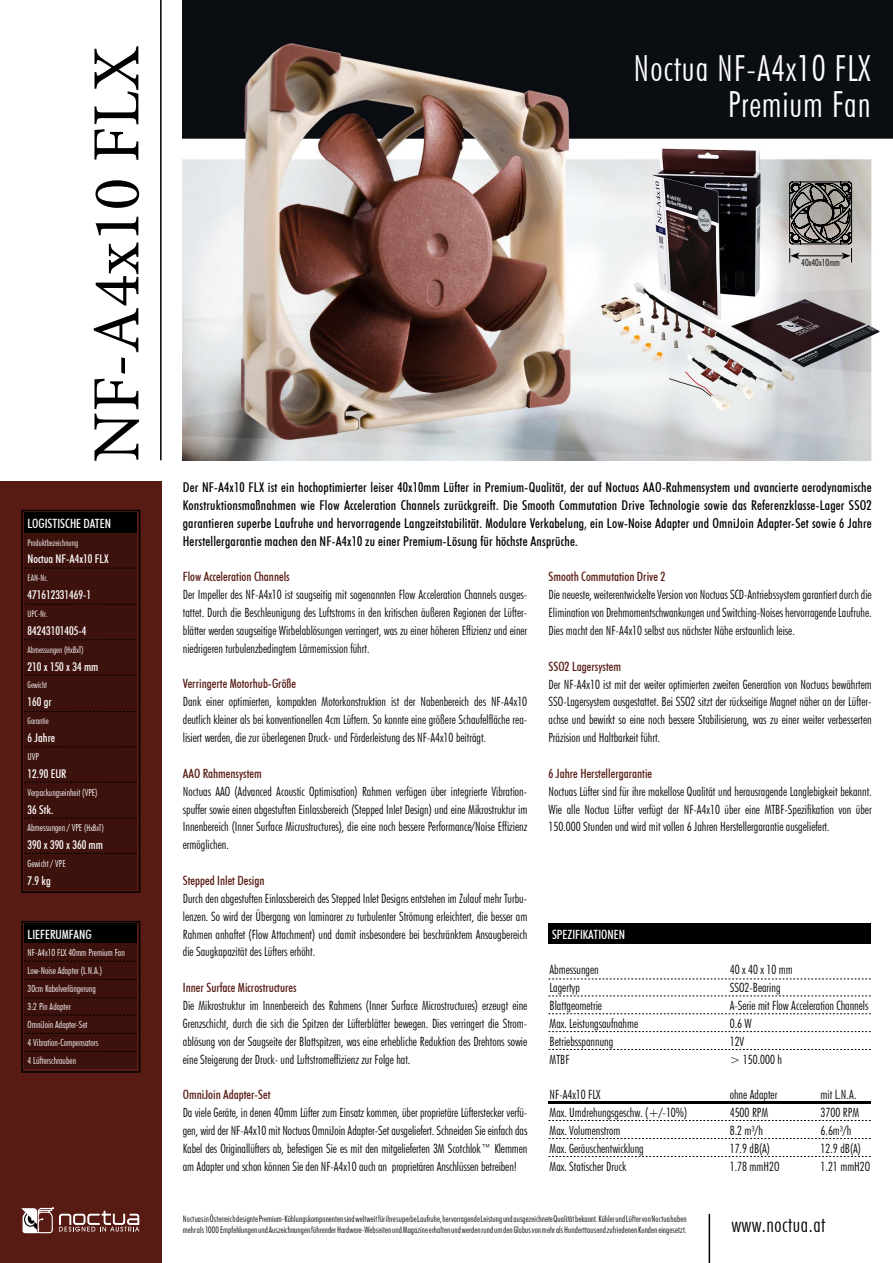
<style>
.page{position:relative;width:893px;height:1263px;background:#fff}
.page>*{position:absolute;margin:0;border:0;box-sizing:border-box;transform-origin:0 0}
.t1{font:67.5px "Minion Pro";color:#000}
.t2{font:300 condensed 36px/35.7px "Futura BT";letter-spacing:.025em;color:#fff;text-align:right}
.t3{font:300 condensed 21px "Futura BT";letter-spacing:.025em;color:#000}
.t4{font:500 condensed 13.5px/17.9px "Futura BT";letter-spacing:.01em;color:#000;text-align:justify}
.t5{font:300 condensed 12.75px/17.9px "Futura BT";color:#000;text-align:justify}
.t6{font:500 condensed 12.75px "Futura BT";color:#571b13}
.t7{font:500 condensed 12.75px "Futura BT";color:#fff}
.t8{font:500 condensed 12px "Futura BT";color:#fff}
.t9{font:300 condensed 9.75px/17.9px "Futura BT";color:#fff}
.t10{font:300 condensed 9.75px "Futura BT";color:#000}
.t11{font:300 condensed 9px/10.8px "Futura BT";letter-spacing:.01em;color:#000}
.t12{font:300 condensed 9px "Futura BT";color:#fff}
.s1{font-size:9px}
</style>
<div class="page">
<div style="left:0;top:482px;width:162px;height:781px;background:#571b13"></div>
<div style="left:21px;top:921px;width:119px;height:152px;border:2px solid #000"></div>
<svg style="left:21px;top:1207px;width:119px;height:27px"></svg>
<div style="left:24px;top:531px;width:113px;height:358px;background:#3d120d"></div>
<div style="left:24px;top:513px;width:113px;height:20px;background:#000"></div>
<div style="left:21px;top:510px;width:119px;height:383px;border:2px solid #000"></div>
<hr style="left:160px;top:0;width:2px;height:460px;background:#000">
<div style="left:24px;top:942px;width:113px;height:127px;background:#3d120d"></div>
<div style="left:24px;top:924px;width:113px;height:19px;background:#000"></div>
<svg style="left:24px;top:568px;width:113px;height:1px"></svg>
<svg style="left:24px;top:604px;width:113px;height:1px"></svg>
<svg style="left:24px;top:639px;width:113px;height:1px"></svg>
<svg style="left:24px;top:675px;width:113px;height:1px"></svg>
<svg style="left:24px;top:711px;width:113px;height:1px"></svg>
<svg style="left:24px;top:746px;width:113px;height:1px"></svg>
<svg style="left:24px;top:782px;width:113px;height:1px"></svg>
<svg style="left:24px;top:818px;width:113px;height:1px"></svg>
<svg style="left:24px;top:853px;width:113px;height:1px"></svg>
<hr style="left:709px;top:1214px;width:1px;height:49px;background:#000">
<svg style="left:24px;top:961px;width:113px;height:1px"></svg>
<svg style="left:24px;top:979px;width:113px;height:1px"></svg>
<div style="left:549px;top:924px;width:322px;height:20px;background:#000"></div>
<svg style="left:549px;top:996px;width:322px;height:1px"></svg>
<svg style="left:549px;top:979px;width:322px;height:1px"></svg>
<svg style="left:549px;top:1138px;width:322px;height:1px"></svg>
<svg style="left:549px;top:1120px;width:322px;height:1px"></svg>
<svg style="left:549px;top:1156px;width:322px;height:1px"></svg>
<hr style="left:549px;top:1101px;width:322px;height:2px;background:#000">
<svg style="left:549px;top:1049px;width:322px;height:1px"></svg>
<svg style="left:549px;top:1013px;width:322px;height:1px"></svg>
<svg style="left:24px;top:997px;width:113px;height:1px"></svg>
<svg style="left:24px;top:1015px;width:113px;height:1px"></svg>
<svg style="left:24px;top:1033px;width:113px;height:1px"></svg>
<svg style="left:24px;top:1051px;width:113px;height:1px"></svg>
<img style="left:183px;top:0;width:710px;height:460px">
<svg style="left:789px;top:181px;width:63px;height:81px;background:#777471"></svg>
<svg style="left:549px;top:1031px;width:322px;height:1px"></svg>
<h1 class="t1" style="left:72px;top:462px;width:417px;rotate:-90deg">NF-A4x10 FLX</h1>
<p class="t7" style="left:28px;top:515px;width:85px">LOGISTISCHE DATEN</p>
<p class="t12" style="left:28px;top:537px;width:52px">Produktbezeichnung</p>
<p class="t8" style="left:28px;top:552px;width:82px">Noctua NF-A4x10 FLX</p>
<p class="t12" style="left:28px;top:573px;width:22px">EAN-Nr.</p>
<p class="t8" style="left:28px;top:588px;width:65px">471612331469-1</p>
<p class="t12" style="left:28px;top:608px;width:22px">UPC-Nr.</p>
<p class="t8" style="left:28px;top:623px;width:60px">84243101405-4</p>
<p class="t12" style="left:28px;top:644px;width:58px">Abmessungen (HxBxT)</p>
<p class="t8" style="left:28px;top:659px;width:72px">210 x 150 x 34 mm</p>
<p class="t12" style="left:28px;top:680px;width:21px">Gewicht</p>
<p class="t8" style="left:28px;top:695px;width:26px">160 gr</p>
<p class="t12" style="left:28px;top:715px;width:23px">Garantie</p>
<p class="t8" style="left:28px;top:730px;width:29px">6 Jahre</p>
<p class="t9" style="left:28px;top:747px;width:13px">UVP</p>
<p class="t8" style="left:28px;top:766px;width:40px">12.90 EUR</p>
<p class="t9" style="left:28px;top:783px;width:72px">Verpackungseinheit (VPE)</p>
<p class="t8" style="left:28px;top:802px;width:27px">36 Stk.</p>
<p class="t9" style="left:28px;top:819px;width:78px">Abmessungen / VPE <span class="s1">(HxBxT)</span></p>
<p class="t8" style="left:28px;top:838px;width:77px">390 x 390 x 360 mm</p>
<p class="t9" style="left:28px;top:855px;width:40px">Gewicht / VPE</p>
<p class="t8" style="left:28px;top:873px;width:25px">7.9 kg</p>
<p class="t7" style="left:28px;top:926px;width:66px">LIEFERUMFANG</p>
<p class="t9" style="left:28px;top:944px;width:99px">NF-A4x10 FLX 40mm Premium Fan<br>Low-Noise Adapter (L.N.A.)<br>30cm Kabelverlängerung<br>3:2 Pin Adapter<br>OmniJoin Adapter-Set<br>4 Vibration-Compensators<br>4 Lüfterschrauben</p>
<h2 class="t2" style="left:634px;top:50px;width:239px">Noctua NF-A4x10 FLX<br>Premium Fan</h2>
<p class="t10" style="left:801px;top:257px;width:40px">40x40x10mm</p>
<p class="t4" style="left:183px;top:478px;width:690px">Der NF-A4x10 FLX ist ein hochoptimierter leiser 40x10mm Lüfter in Premium-Qualität, der auf Noctuas AAO-Rahmensystem und avancierte aerodynamische Konstruktionsmaßnahmen wie Flow Acceleration Channels zurückgreift. Die Smooth Commutation Drive Technologie sowie das Referenzklasse-Lager SSO2 garantieren superbe Laufruhe und hervorragende Langzeitstabilität. Modulare Verkabelung, ein Low-Noise Adapter und OmniJoin Adapter-Set sowie 6 Jahre Herstellergarantie machen den NF-A4x10 zu einer Premium-Lösung für höchste Ansprüche.</p>
<p class="t6" style="left:183px;top:569px;width:108px">Flow Acceleration Channels</p>
<p class="t5" style="left:183px;top:586px;width:346px">Der Impeller des NF-A4x10 ist saugseitig mit sogenannten Flow Acceleration Channels ausges&shy;tattet. Durch die Beschleunigung des Luftstroms in den kritischen äußeren Regionen der Lüfter&shy;blätter werden saugseitige Wirbelablösungen verringert, was zu einer höheren Effizienz und einer niedrigeren turbulenzbedingtem Lärmemission führt.</p>
<p class="t6" style="left:183px;top:676px;width:115px">Verringerte Motorhub-Größe</p>
<p class="t5" style="left:183px;top:693px;width:346px">Dank einer optimierten, kompakten Motorkonstruktion ist der Nabenbereich des NF-A4x10 deutlich kleiner als bei konventionellen 4cm Lüftern. So konnte eine größere Schaufelfläche rea&shy;lisiert werden, die zur überlegenen Druck- und Förderleistung des NF-A4x10 beiträgt.</p>
<p class="t6" style="left:183px;top:765px;width:80px">AAO Rahmensystem</p>
<p class="t5" style="left:183px;top:782px;width:346px">Noctuas AAO (Advanced Acoustic Optimisation) Rahmen verfügen über integrierte Vibration&shy;spuffer sowie einen abgestuften Einlassbereich (Stepped Inlet Design) und eine Mikrostruktur im Innenbereich (Inner Surface Micrustructures), die eine noch bessere Performance/Noise Effizienz ermöglichen.</p>
<p class="t6" style="left:183px;top:873px;width:83px">Stepped Inlet Design</p>
<p class="t5" style="left:183px;top:889px;width:346px">Durch den abgestuften Einlassbereich des Stepped Inlet Designs entstehen im Zulauf mehr Turbu&shy;lenzen. So wird der Übergang von laminarer zu turbulenter Strömung erleichtert, die besser am Rahmen anhaftet (Flow Attachment) und damit insbesondere bei beschränktem Ansaugbereich die Saugkapazität des Lüfters erhöht.</p>
<p class="t6" style="left:183px;top:980px;width:115px">Inner Surface Microstructures</p>
<p class="t5" style="left:183px;top:996px;width:346px">Die Mikrostruktur im Innenbereich des Rahmens (Inner Surface Microstructures) erzeugt eine Grenzschicht, durch die sich die Spitzen der Lüfterblätter bewegen. Dies verringert die Strom&shy;ablösung von der Saugseite der Blattspitzen, was eine erhebliche Reduktion des Drehtons sowie eine Steigerung der Druck- und Luftstromeffizienz zur Folge hat.</p>
<p class="t6" style="left:183px;top:1087px;width:89px">OmniJoin Adapter-Set</p>
<p class="t5" style="left:183px;top:1104px;width:346px">Da viele Geräte, in denen 40mm Lüfter zum Einsatz kommen, über proprietäre Lüfterstecker verfü&shy;gen, wird der NF-A4x10 mit Noctuas OmniJoin Adapter-Set ausgeliefert. Schneiden Sie einfach das Kabel des Originallüfters ab, befestigen Sie es mit den mitgelieferten 3M Scotchlok™ Klemmen am Adapter und schon können Sie den NF-A4x10 auch an proprietären Anschlüssen betreiben!</p>
<p class="t6" style="left:549px;top:569px;width:118px">Smooth Commutation Drive 2</p>
<p class="t5" style="left:549px;top:586px;width:325px">Die neueste, weiterentwickelte Version von Noctuas SCD-Antriebssystem garantiert durch die Elimination von Drehmomentschwankungen und Switching-Noises hervorragende Laufruhe.<br>Dies macht den NF-A4x10 selbst aus nächster Nähe erstaunlich leise.</p>
<p class="t6" style="left:549px;top:658px;width:74px">SSO2 Lagersystem</p>
<p class="t5" style="left:549px;top:675px;width:325px">Der NF-A4x10 ist mit der weiter optimierten zweiten Generation von Noctuas bewährtem SSO-Lagersystem ausgestattet. Bei SSO2 sitzt der rückseitige Magnet näher an der Lüfter&shy;achse und bewirkt so eine noch bessere Stabilisierung, was zu einer weiter verbesserten Präzision und Haltbarkeit führt.</p>
<p class="t6" style="left:549px;top:766px;width:105px">6 Jahre Herstellergarantie</p>
<p class="t5" style="left:549px;top:782px;width:325px">Noctuas Lüfter sind für ihre makellose Qualität und herausragende Langlebigkeit bekannt.<br>Wie alle Noctua Lüfter verfügt der NF-A4x10 über eine MTBF-Spezifikation von über 150.000 Stunden und wird mit vollen 6 Jahren Herstellergarantie ausgeliefert.</p>
<p class="t7" style="left:552px;top:926px;width:74px">SPEZIFIKATIONEN</p>
<p class="t5" style="left:550px;top:961px;width:90px;text-align:left">Abmessungen<br>Lagertyp<br>Blattgeometrie<br>Max. Leistungsaufnahme<br>Betriebsspannung<br>MTBF</p>
<p class="t5" style="left:550px;top:1086px;width:139px;text-align:left">NF-A4x10 FLX<br>Max. Umdrehungsgeschw. (+/-10%)<br>Max. Volumenstrom<br>Max. Geräuschentwicklung<br>Max. Statischer Druck</p>
<p class="t5" style="left:821px;top:1086px;width:51px;text-align:left">mit L.N.A.<br>3700 RPM<br>6.6m³/h<br>12.9 dB(A)<br>1.21 mmH2O</p>
<p class="t5" style="left:730px;top:961px;width:140px;text-align:left">40 x 40 x 10 mm<br>SSO2-Bearing<br>A-Serie mit Flow Acceleration Channels<br>0.6 W<br>12V<br>&gt; 150.000 h</p>
<p class="t5" style="left:730px;top:1086px;width:51px;text-align:left">ohne Adapter<br>4500 RPM<br>8.2 m³/h<br>17.9 dB(A)<br>1.78 mmH2O</p>
<p class="t11" style="left:183px;top:1213px;width:505px">Noctuas in Österreich designte Premium-Kühlungskomponenten sind weltweit für ihre superbe Laufruhe, hervorragende Leistung und ausgezeichnete Qualität bekannt. Kühler und Lüfter von Noctua haben mehr als 1000 Empfehlungen und Auszeichnungen führender Hardware-Webseiten und Magazine erhalten und werden rund um den Globus von mehr als Hunderttausend zufriedenen Kunden eingesetzt.</p>
<h3 class="t3" style="left:731px;top:1212px;width:96px">www.noctua.at</h3>
</div>
